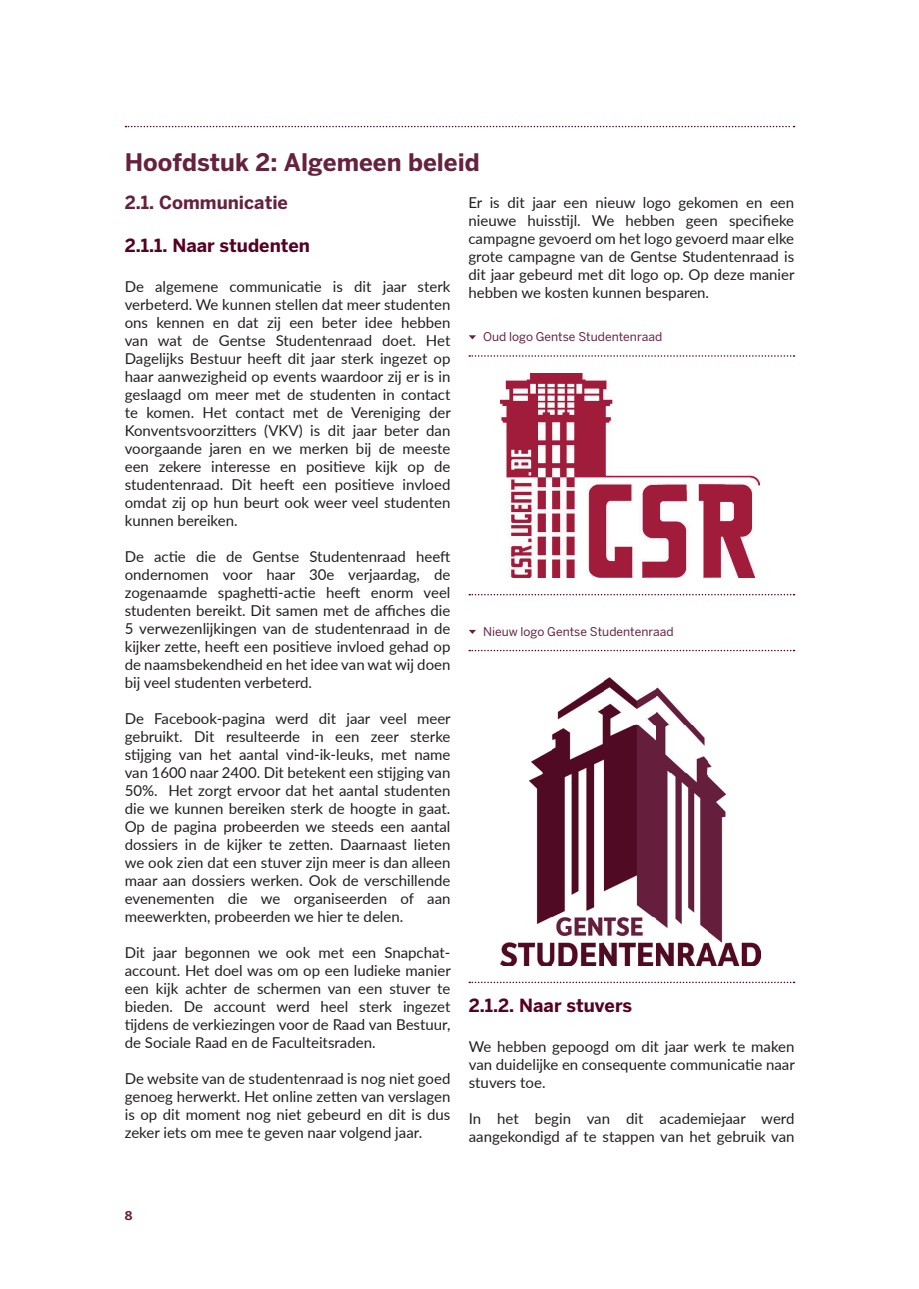
<style>
.page{position:relative;width:919px;height:1289px;background:#fff}
.page>*{position:absolute;margin:0;border:0;box-sizing:border-box;transform-origin:0 0}
.t1{font:700 24px "Benton Sans";color:#66213d}
.t2{font:700 18px "Benton Sans";color:#560122}
.t3{font:700 18px "Benton Sans";color:#66213d}
.t4{font:15px/18px "Lato";color:#231f20;text-align:justify}
.t5{font:12px "Benton Sans";color:#66213d}
.t6{font:700 12px "Benton Sans";color:#66213d}
</style>
<div class="page">
<img style="left:501px;top:373px;width:258px;height:204px">
<svg style="left:125px;top:126px;width:669px;height:1px"></svg>
<svg style="left:469px;top:355px;width:325px;height:2px"></svg>
<svg style="left:469px;top:594px;width:325px;height:1px"></svg>
<svg style="left:469px;top:981px;width:325px;height:2px"></svg>
<svg style="left:469px;top:649px;width:325px;height:2px"></svg>
<svg style="left:469px;top:335px;width:7px;height:4px"></svg>
<svg style="left:469px;top:630px;width:7px;height:4px"></svg>
<img style="left:501px;top:677px;width:259px;height:288px">
<h1 class="t1" style="left:125px;top:148px;width:356px">Hoofdstuk 2: Algemeen beleid</h1>
<p class="t3" style="left:125px;top:192px;width:165px">2.1. Communicatie</p>
<p class="t2" style="left:125px;top:235px;width:187px">2.1.1. Naar studenten</p>
<p class="t4" style="left:125px;top:277px;width:327px">De algemene communicatie is dit jaar sterk verbeterd. We kunnen stellen dat meer studenten ons kennen en dat zij een beter idee hebben van wat de Gentse Studentenraad doet. Het Dagelijks Bestuur heeft dit jaar sterk ingezet op haar aanwezigheid op events waardoor zij er is in geslaagd om meer met de studenten in contact te komen. Het contact met de Vereniging der Konventsvoorzitters (VKV) is dit jaar beter dan voorgaande jaren en we merken bij de meeste een zekere interesse en positieve kijk op de studentenraad. Dit heeft een positieve invloed omdat zij op hun beurt ook weer veel studenten kunnen bereiken.</p>
<p class="t4" style="left:125px;top:547px;width:327px">De actie die de Gentse Studentenraad heeft ondernomen voor haar 30e verjaardag, de zogenaamde spaghetti -actie heeft enorm veel studenten bereikt. Dit samen met de affi ches die 5 verwezenlijkingen van de studentenraad in de kijker zette, heeft een positieve invloed gehad op de naamsbekendheid en het idee van wat wij doen bij veel studenten verbeterd.</p>
<p class="t4" style="left:125px;top:709px;width:327px">De Facebook-pagina werd dit jaar veel meer gebruikt. Dit resulteerde in een zeer sterke stijging van het aantal vind-ik-leuks, met name van 1600 naar 2400. Dit betekent een stijging van 50%. Het zorgt ervoor dat het aantal studenten die we kunnen bereiken sterk de hoogte in gaat.<br>Op de pagina probeerden we steeds een aantal dossiers in de kijker te zetten. Daarnaast lieten we ook zien dat een stuver zijn meer is dan alleen maar aan dossiers werken. Ook de verschillende evenementen die we organiseerden of aan meewerkten, probeerden we hier te delen.</p>
<p class="t4" style="left:125px;top:943px;width:327px">Dit jaar begonnen we ook met een Snapchat&shy;account. Het doel was om op een ludieke manier een kijk achter de schermen van een stuver te bieden. De account werd heel sterk ingezet tijdens de verkiezingen voor de Raad van Bestuur, de Sociale Raad en de Faculteitsraden.</p>
<p class="t4" style="left:125px;top:1069px;width:327px">De website van de studentenraad is nog niet goed genoeg herwerkt. Het online zetten van verslagen is op dit moment nog niet gebeurd en dit is dus zeker iets om mee te geven naar volgend jaar.</p>
<p class="t4" style="left:468px;top:193px;width:327px">Er is dit jaar een nieuw logo gekomen en een nieuwe huisstijl. We hebben geen specifieke campagne gevoerd om het logo gevoerd maar elke grote campagne van de Gentse Studentenraad is dit jaar gebeurd met dit logo op. Op deze manier hebben we kosten kunnen besparen.</p>
<p class="t5" style="left:483px;top:329px;width:181px">Oud logo Gentse Studentenraad</p>
<p class="t5" style="left:483px;top:624px;width:192px">Nieuw logo Gentse Studentenraad</p>
<p class="t2" style="left:468px;top:994px;width:165px">2.1.2. Naar stuvers</p>
<p class="t4" style="left:468px;top:1036px;width:327px">We hebben gepoogd om dit jaar werk te maken van duidelijke en consequente communicatie naar stuvers toe.</p>
<p class="t4" style="left:468px;top:1108px;width:327px">In het begin van dit academiejaar werd aangekondigd af te stappen van het gebruik van</p>
<p class="t6" style="left:125px;top:1208px;width:9px">8</p>
</div>
